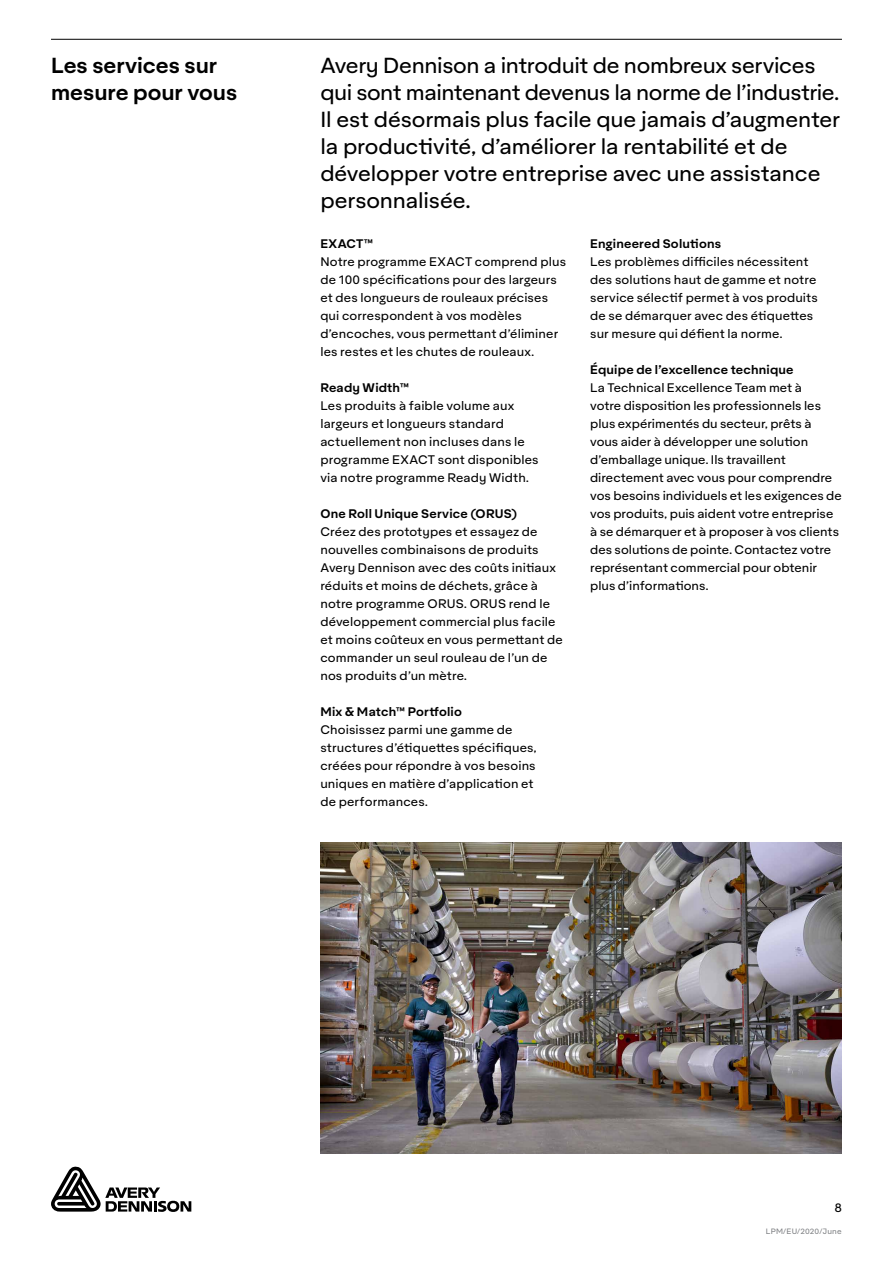
<style>
.page{position:relative;width:893px;height:1263px;background:#fff}
.page>*{position:absolute;margin:0;border:0;box-sizing:border-box;transform-origin:0 0}
.t1{font:21px/27px "Aktifo A";letter-spacing:-.01em;color:#000}
.t2{font:600 21px/27px "Aktifo A";color:#000}
.t3{font:12px/18px "Aktifo A";letter-spacing:.01em;color:#000}
.t4{font:600 12px "Aktifo A";letter-spacing:.015em;color:#000}
.t5{font:7.5px "Aktifo A";letter-spacing:.02em;color:#808285}
</style>
<div class="page">
<svg style="left:51px;top:1166px;width:140px;height:46px"></svg>
<img style="left:320px;top:843px;width:522px;height:310px">
<hr style="left:51px;top:39px;width:791px;height:1px;background:#000">
<h1 class="t2" style="left:51px;top:51px;width:188px">Les services sur mesure pour vous</h1>
<p class="t1" style="left:320px;top:52px;width:521px">Avery Dennison a introduit de nombreux services qui sont maintenant devenus la norme de l’industrie.<br>Il est désormais plus facile que jamais d’augmenter la productivité, d’améliorer la rentabilité et de développer votre entreprise avec une assistance personnalisée.</p>
<p class="t4" style="left:320px;top:236px;width:54px">EXACT™</p>
<p class="t3" style="left:320px;top:253px;width:247px">Notre programme EXACT comprend plus de 100 spécifications pour des largeurs et des longueurs de rouleaux précises qui correspondent à vos modèles d’encoches, vous permettant d’éliminer les restes et les chutes de rouleaux.</p>
<p class="t4" style="left:320px;top:380px;width:90px">Ready Width™</p>
<p class="t3" style="left:320px;top:397px;width:220px">Les produits à faible volume aux largeurs et longueurs standard actuellement non incluses dans le programme EXACT sont disponibles via notre programme Ready Width.</p>
<p class="t4" style="left:320px;top:506px;width:199px">One Roll Unique Service (ORUS)</p>
<p class="t3" style="left:320px;top:523px;width:244px">Créez des prototypes et essayez de nouvelles combinaisons de produits Avery Dennison avec des coûts initiaux réduits et moins de déchets, grâce à notre programme ORUS. ORUS rend le développement commercial plus facile et moins coûteux en vous permettant de commander un seul rouleau de l’un de nos produits d’un mètre.</p>
<p class="t4" style="left:320px;top:704px;width:143px">Mix &amp; Match™ Portfolio</p>
<p class="t3" style="left:320px;top:721px;width:218px">Choisissez parmi une gamme de structures d’étiquettes spécifiques, créées pour répondre à vos besoins uniques en matière d’application et de performances.</p>
<p class="t4" style="left:590px;top:236px;width:133px">Engineered Solutions</p>
<p class="t3" style="left:590px;top:253px;width:229px">Les problèmes difficiles nécessitent des solutions haut de gamme et notre service sélectif permet à vos produits de se démarquer avec des étiquettes sur mesure qui défient la norme.</p>
<p class="t4" style="left:590px;top:362px;width:205px">Équipe de l’excellence technique</p>
<p class="t3" style="left:590px;top:379px;width:253px">La Technical Excellence Team met à<br>votre disposition les professionnels les plus expérimentés du secteur, prêts à vous aider à développer une solution d’emballage unique. Ils travaillent directement avec vous pour comprendre vos besoins individuels et les exigences de vos produits, puis aident votre entreprise à se démarquer et à proposer à vos clients des solutions de pointe. Contactez votre représentant commercial pour obtenir plus d’informations.</p>
<p class="t3" style="left:834px;top:1198px;width:9px">8</p>
<p class="t5" style="left:766px;top:1226px;width:77px">LPM/EU/2020/June</p>
</div>
